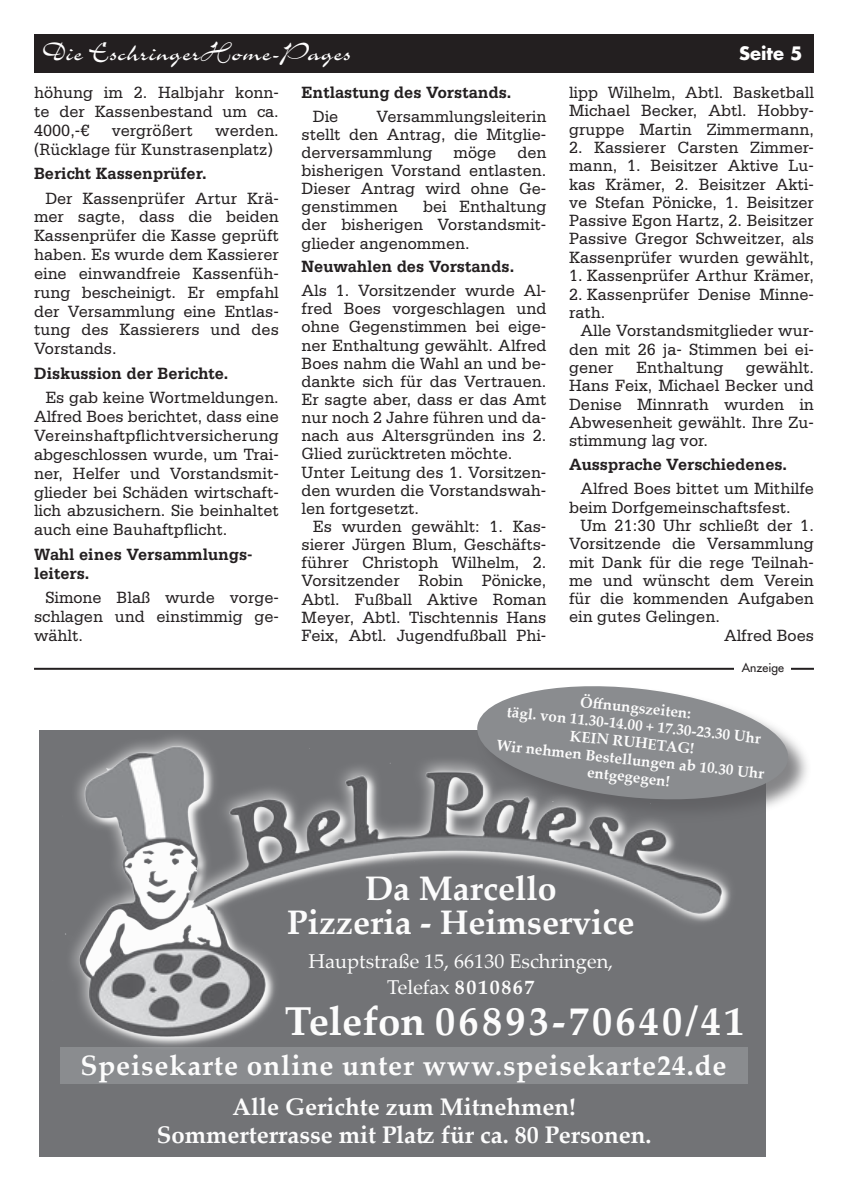
<style>
.page{position:relative;width:848px;height:1191px;background:#fff}
.page>*{position:absolute;margin:0;border:0;box-sizing:border-box;transform-origin:0 0}
.t1{font:700 40.2px "Palatino Linotype";letter-spacing:.08em;color:#fcfcfc}
.t2{font:700 34px/34px "Palatino Linotype";color:#fcfcfc;text-align:center}
.t3{font:29px "Charme LT";color:#fff}
.t4{font:700 28px "Palatino Linotype";letter-spacing:.03em;color:#fcfcfc}
.t5{font:700 24px/28.8px "Palatino Linotype";color:#fcfcfc;text-align:center}
.t6{font:20px/26px "Palatino Linotype";color:#fcfcfc;text-align:center}
.t7{font:700 18px "Futura LT";color:#fff}
.Grundtext{font:17.2px/18.2px "Serifa LT";color:#231f20;text-align:justify;scale:.95 1}
.Grundtext-2{font:700 17.2px/18.8px "Serifa LT";color:#231f20;scale:.95 1}
.t8{font:700 15px/17.4px "Palatino Linotype";color:#fcfcfc;text-align:center}
.t9{font:12px "Futura LT";color:#231f20}
.s1{font-weight:700}
</style>
<div class="page">
<div style="left:34px;top:34px;width:780px;height:38px;background:#231f20"></div>
<div style="left:40px;top:730px;width:725px;height:427px;background:#727376"></div>
<div style="left:60px;top:1047px;width:688px;height:37px;background:#8a8c8f"></div>
<div style="left:477px;top:685px;width:334px;height:138px;background:#5d5d60;opacity:.75"></div>
<svg style="left:477px;top:685px;width:314px;height:121px"></svg>
<img style="left:65px;top:728px;width:686px;height:318px">
<hr style="left:34px;top:668px;width:780px;height:2px;background:#231f20">
<div style="left:734px;top:662px;width:57px;height:13px;background:#fff"></div>
<p class="t3" style="left:43px;top:38px;width:310px">Die EschringerHome-Pages</p>
<p class="t7" style="left:739px;top:42px;width:65px">Seite 5</p>
<p class="Grundtext" style="left:34px;top:83px;width:259px;line-height:18.8px">höhung im 2. Halbjahr konn&shy;te der Kassenbestand um ca.<br>4000,-€</p>
<p class="Grundtext-2" style="left:301px;top:83px;width:222px">Entlastung des Vorstands.</p>
<p class="Grundtext" style="left:313px;top:107px;width:28px">Die</p>
<p class="Grundtext" style="left:569px;top:83px;width:259px">lipp Wilhelm, Abtl. Basketball Michael Becker, Abtl. Hobby&shy;gruppe Martin Zimmermann,</p>
<p class="Grundtext" style="left:569px;top:138px;width:259px">2. Kassierer Carsten Zimmer&shy;mann, 1. Beisitzer Aktive Lu&shy;kas Krämer, 2. Beisitzer Akti&shy;ve Stefan Pönicke, 1. Beisitzer Passive Egon Hartz, 2. Beisitzer Passive Gregor Schweitzer, als Kassenprüfer wurden gewählt,</p>
<p class="Grundtext" style="left:569px;top:267px;width:259px">1. Kassenprüfer Arthur Krämer,</p>
<p class="Grundtext" style="left:569px;top:285px;width:259px">2. Kassenprüfer Denise Minne&shy;rath.</p>
<p class="Grundtext" style="left:569px;top:321px;width:259px;text-indent:11px">Alle Vorstandsmitglieder wur&shy;den mit 26 ja- Stimmen bei ei&shy;gener</p>
<p class="Grundtext" style="left:301px;top:107px;width:259px;text-indent:75px">Versammlungsleiterin stellt den Antrag, die Mitglie&shy;derversammlung möge den bisherigen Vorstand entlasten.<br>Dieser Antrag wird ohne Ge&shy;genstimmen</p>
<p class="Grundtext" style="left:112px;top:121px;width:87px">vergrößert</p>
<p class="Grundtext" style="left:34px;top:121px;width:259px;line-height:18.8px;text-indent:181px">werden. (Rücklage für Kunstrasenplatz)</p>
<p class="Grundtext-2" style="left:34px;top:164px;width:183px">Bericht Kassenprüfer.</p>
<p class="Grundtext" style="left:34px;top:189px;width:259px;line-height:18.8px;text-indent:11px">Der Kassenprüfer Artur Krä&shy;mer sagte, dass die beiden Kassenprüfer die Kasse geprüft haben. Es wurde dem Kassierer eine einwandfreie Kassenfüh&shy;rung bescheinigt. Er empfahl der Versammlung eine Entlas&shy;tung des Kassierers und des Vorstands.</p>
<p class="Grundtext-2" style="left:34px;top:364px;width:206px">Diskussion der Berichte.</p>
<p class="Grundtext" style="left:34px;top:388px;width:259px;line-height:18.8px;text-indent:11px">Es gab keine Wortmeldungen.<br>Alfred Boes berichtet, dass eine Vereinshaftpflichtversicherung abgeschlossen wurde, um Trai&shy;ner, Helfer und Vorstandsmit&shy;glieder bei Schäden wirtschaft&shy;lich abzusichern. Sie beinhaltet auch eine Bauhaftpflicht.</p>
<p class="Grundtext-2" style="left:34px;top:544px;width:232px">Wahl eines Versammlungs&shy;leiters.</p>
<p class="Grundtext" style="left:34px;top:588px;width:259px;line-height:18.8px;text-indent:11px">Simone Blaß wurde vorge&shy;schlagen und einstimmig ge&shy;wählt.</p>
<p class="Grundtext" style="left:301px;top:198px;width:259px;text-indent:121px">bei Enthaltung der bisherigen Vorstandsmit&shy;glieder angenommen.</p>
<p class="Grundtext-2" style="left:301px;top:257px;width:225px">Neuwahlen des Vorstands.</p>
<p class="Grundtext" style="left:301px;top:282px;width:259px">Als 1. Vorsitzender wurde Al&shy;fred Boes vorgeschlagen und ohne Gegenstimmen bei eige&shy;ner Enthaltung gewählt. Alfred Boes nahm die Wahl an und be&shy;dankte sich für das Vertrauen.<br>Er sagte aber, dass er das Amt nur noch 2 Jahre führen und da&shy;nach aus Altersgründen ins 2.<br>Glied zurücktreten möchte.</p>
<p class="Grundtext" style="left:301px;top:463px;width:259px">Unter Leitung des 1. Vorsitzen&shy;den wurden die Vorstandswah&shy;len fortgesetzt.</p>
<p class="Grundtext" style="left:301px;top:517px;width:259px;text-indent:11px">Es wurden gewählt: 1. Kas&shy;sierer Jürgen Blum, Geschäfts&shy;führer Christoph Wilhelm, 2.<br>Vorsitzender Robin Pönicke, Abtl. Fußball Aktive Roman Meyer, Abtl. Tischtennis Hans Feix, Abtl. Jugendfußball Phi-</p>
<p class="Grundtext" style="left:569px;top:358px;width:259px;text-indent:177px">gewählt.<br>Hans Feix, Michael Becker und Denise Minnrath wurden in Abwesenheit gewählt. Ihre Zu&shy;stimmung lag vor.</p>
<p class="Grundtext-2" style="left:569px;top:455px;width:231px">Aussprache Verschiedenes.</p>
<p class="Grundtext" style="left:569px;top:479px;width:259px;text-indent:11px">Alfred Boes bittet um Mithilfe beim Dorfgemeinschaftsfest.</p>
<p class="Grundtext" style="left:569px;top:516px;width:259px;text-indent:11px">Um 21:30 Uhr schließt der 1.<br>Vorsitzende die Versammlung mit Dank für die rege Teilnah&shy;me und wünscht dem Verein für die kommenden Aufgaben ein gutes Gelingen.</p>
<p class="Grundtext" style="left:724px;top:626px;width:96px">Alfred Boes</p>
<p class="Grundtext" style="left:636px;top:358px;width:93px">Enthaltung</p>
<p class="t9" style="left:741px;top:659px;width:44px">Anzeige</p>
<p class="t8" style="left:503px;top:684px;width:270px;rotate:6deg">Öff nungszeiten:<br>tägl. von 11.30-14.00 + 17.30-23.30 Uhr<br>KEIN RUHETAG!<br>Wir nehmen Bestellungen ab 10.30 Uhr entgegegen!</p>
<p class="t2" style="left:287px;top:870px;width:349px">Da Marcello<br>Pizzeria - Heimservice</p>
<p class="t6" style="left:308px;top:947px;width:306px">Hauptstraße 15, 66130 Eschringen,<br>Telefax <span class="s1">8010867</span></p>
<p class="t1" style="left:285px;top:992px;width:461px">Telefon 06893-70640/41</p>
<p class="t4" style="left:80px;top:1045px;width:647px">Speisekarte online unter www.speisekarte24.de</p>
<p class="t5" style="left:157px;top:1091px;width:496px">Alle Gerichte zum Mitnehmen!<br>Sommerterrasse mit Platz für ca. 80 Personen.</p>
</div>
